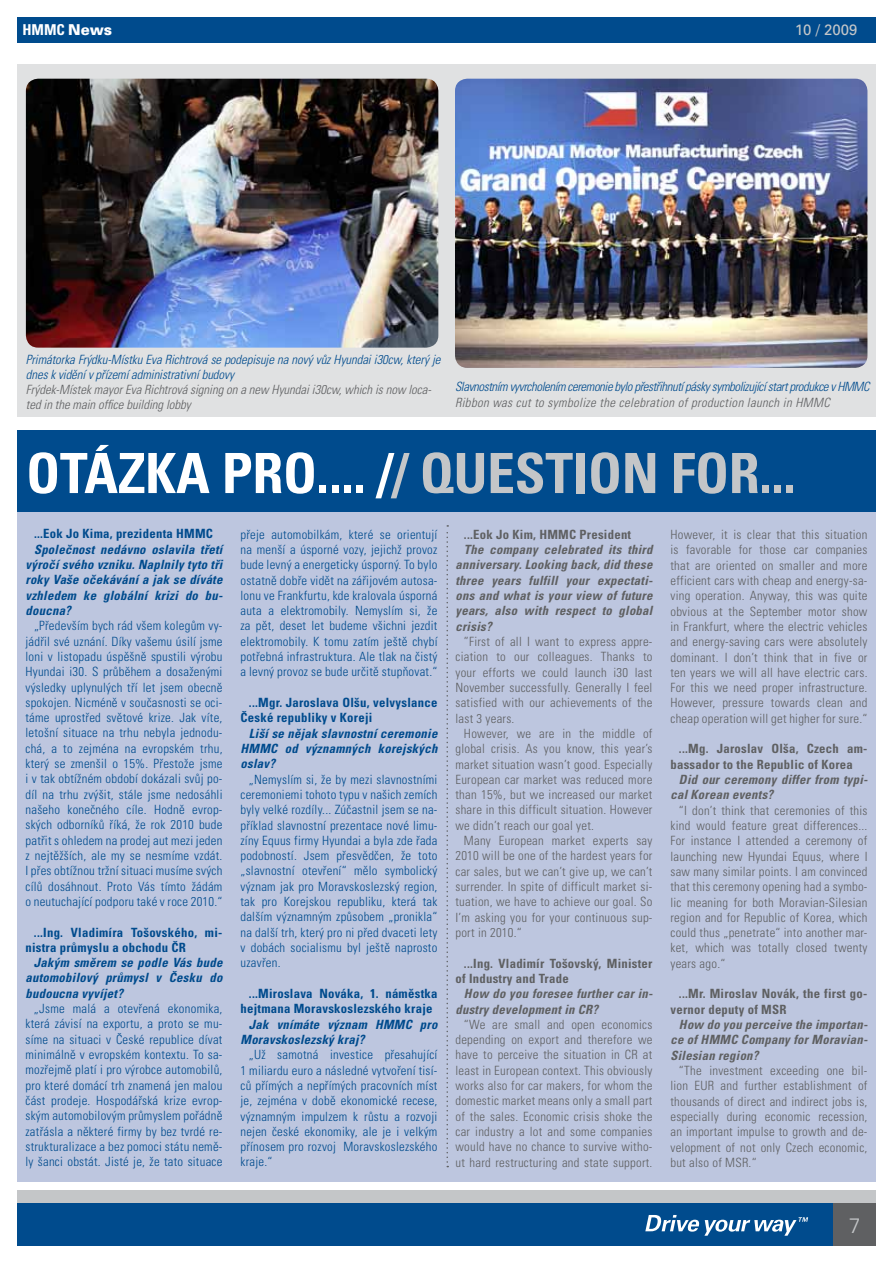
<style>
.page{position:relative;width:893px;height:1263px;background:#fff}
.page>*{position:absolute;margin:0;border:0;box-sizing:border-box;transform-origin:0 0}
.t1{font:700 condensed 55.5px "Univers CE";letter-spacing:-.005em;color:#c4c6c8}
.t2{font:700 condensed 55.5px "Univers CE";color:#fff}
.t3{font:300 21px "Univers CE";color:#c4c6c8}
.t4{font:700 condensed 15px "Univers CE";color:#fff}
.t5{font:15px "Univers CE";color:#c4c6c8}
.t6{font:300 condensed 12.75px/15.3px "Univers CE";letter-spacing:.02em;color:#004b8d;text-align:justify}
.t7{font:300 condensed 12.75px/15.3px "Univers CE";letter-spacing:.02em;color:#5f6062;text-align:justify}
.t8{font:italic 700 condensed 12.75px/15.3px "Univers CE";letter-spacing:.02em;color:#5f6062;text-align:justify}
.t9{font:italic 700 condensed 12.75px/15.3px "Univers CE";letter-spacing:.02em;color:#004b8d;text-align:justify}
.t10{font:700 condensed 12.75px/15.3px "Univers CE";letter-spacing:.02em;color:#004b8d}
.t11{font:700 condensed 12.75px/15.3px "Univers CE";letter-spacing:.02em;color:#5f6062}
.t12{font:italic 300 condensed 12.75px/15.3px "Univers CE";letter-spacing:-.005em;color:#004b8d}
.t13{font:italic 300 condensed 12.75px/15.3px "Univers CE";color:#5f6062}
.t14{font:italic 300 condensed 12.75px "Univers CE";letter-spacing:-.03em;color:#004b8d}
.t15{font:italic 300 condensed 12.75px "Univers CE";letter-spacing:.03em;color:#5f6062}
.s1{font-weight:900;font-stretch:normal}
.s2{color:#fff}
</style>
<div class="page">
<div style="left:17px;top:1191px;width:859px;height:25px;background:#c4c6c8"></div>
<div style="left:17px;top:17px;width:859px;height:26px;background:#004b8d"></div>
<div style="left:17px;top:1203px;width:859px;height:43px;background:#004b8d"></div>
<div style="left:833px;top:1203px;width:43px;height:43px;background:#5f6062"></div>
<svg style="left:645px;top:1215px;width:163px;height:21px"></svg>
<div style="left:17px;top:431px;width:859px;height:751px;background:#bdc6df"></div>
<div style="left:17px;top:431px;width:859px;height:81px;background:#004b8d"></div>
<div style="left:17px;top:64px;width:859px;height:353px;background:#e0e1e2"></div>
<img style="left:455px;top:79px;width:412px;height:289px">
<svg style="left:446px;top:525px;width:2px;height:642px"></svg>
<img style="left:26px;top:79px;width:412px;height:269px">
<p class="t4" style="left:22px;top:22px;width:91px">HMMC <span class="s1">News</span></p>
<p class="t5" style="left:795px;top:22px;width:64px">10 / 2009</p>
<p class="t12" style="left:26px;top:352px;width:416px">Primátorka Frýdku-Místku Eva Richtrová se podepisuje na nový vůz Hyundai i30cw, který je dnes k vidění v přízemí administrativní budovy</p>
<p class="t13" style="left:26px;top:382px;width:407px">Frýdek-Místek mayor Eva Richtrová signing on a new Hyundai i30cw, which is now loca&shy;ted in the main office building lobby</p>
<p class="t14" style="left:455px;top:379px;width:416px">Slavnostním vyvrcholením ceremonie bylo přestřihnutí pásky symbolizující start produkce v HMMC</p>
<p class="t15" style="left:455px;top:395px;width:376px">Ribbon was cut to symbolize the celebration of production launch in HMMC</p>
<h1 class="t2" style="left:26px;top:442px;width:123px">Otázka</h1>
<h1 class="t1" style="left:222px;top:442px;width:576px"><span class="s2">pro.... /</span>/ QUESTION FOR...</h1>
<p class="t10" style="left:34px;top:526px;width:181px">...Eok Jo Kima, prezidenta HMMC</p>
<p class="t9" style="left:26px;top:542px;width:199px;text-indent:9px">Společnost nedávno oslavila třetí výročí svého vzniku. Naplnily tyto tři roky Vaše očekávání a jak se díváte vzhledem ke globální krizi do bu&shy;doucna?</p>
<p class="t6" style="left:25px;top:618px;width:199px;text-indent:9px">„Především bych rád všem kolegům vy&shy;jádřil své uznání. Díky vašemu úsilí jsme loni v listopadu úspěšně spustili výrobu Hyundai i30. S průběhem a dosaženými výsledky uplynulých tří let jsem obecně spokojen. Nicméně v současnosti se oci&shy;táme uprostřed světové krize. Jak víte, letošní situace na trhu nebyla jednodu&shy;chá, a to zejména na evropském trhu, který se zmenšil o 15%. Přestože jsme i v tak obtížném období dokázali svůj po&shy;díl na trhu zvýšit, stále jsme nedosáhli našeho konečného cíle. Hodně evrop&shy;ských odborníků říká, že rok 2010 bude patřit s ohledem na prodej aut mezi jeden z nejtěžších, ale my se nesmíme vzdát.<br>I přes obtížnou tržní situaci musíme svých cílů dosáhnout. Proto Vás tímto žádám o neutuchající podporu také v roce 2010.“</p>
<p class="t10" style="left:25px;top:925px;width:198px;text-indent:9px">...Ing. Vladimíra Tošovského, mi&shy;nistra průmyslu a obchodu ČR</p>
<p class="t9" style="left:25px;top:955px;width:198px;text-indent:9px">Jakým směrem se podle Vás bude automobilový průmysl v Česku do budoucna vyvíjet?</p>
<p class="t6" style="left:25px;top:1001px;width:198px;text-indent:9px">„Jsme malá a otevřená ekonomika, která závisí na exportu, a proto se mu&shy;síme na situaci v České republice dívat minimálně v evropském kontextu. To sa&shy;mozřejmě platí i pro výrobce automobilů, pro které domácí trh znamená jen malou část prodeje. Hospodářská krize evrop&shy;ským automobilovým průmyslem pořádně zatřásla a některé firmy by bez tvrdé re&shy;strukturalizace a bez pomoci státu nemě&shy;ly šanci obstát. Jisté je, že tato situace</p>
<p class="t6" style="left:240px;top:527px;width:199px">přeje automobilkám, které se orientují na menší a úsporné vozy, jejichž provoz bude levný a energeticky úsporný. To bylo ostatně dobře vidět na zářijovém autosa&shy;lonu ve Frankfurtu, kde kralovala úsporná auta a elektromobily. Nemyslím si, že za pět, deset let budeme všichni jezdit elektromobily. K tomu zatím ještě chybí potřebná infrastruktura. Ale tlak na čistý a levný provoz se bude určitě stupňovat.“</p>
<p class="t10" style="left:240px;top:695px;width:198px;text-indent:9px">...Mgr. Jaroslava Olšu, velvyslance<br>České republiky v Koreji</p>
<p class="t9" style="left:240px;top:726px;width:198px;text-indent:9px">Liší se nějak slavnostní ceremonie HMMC od významných korejských oslav?</p>
<p class="t6" style="left:240px;top:772px;width:199px;text-indent:9px">„Nemyslím si, že by mezi slavnostními ceremoniemi tohoto typu v našich zemích byly velké rozdíly... Zúčastnil jsem se na&shy;příklad slavnostní prezentace nové limu&shy;zíny Equus firmy Hyundai a byla zde řada podobností. Jsem přesvědčen, že toto „slavnostní otevření“ mělo symbolický význam jak pro Moravskoslezský region, tak pro Korejskou republiku, která tak dalším významným způsobem „pronikla“ na další trh, který pro ni před dvaceti lety v dobách socialismu byl ještě naprosto uzavřen.</p>
<p class="t10" style="left:240px;top:986px;width:198px;text-indent:9px">...Miroslava Nováka, 1. náměstka hejtmana Moravskoslezského kraje</p>
<p class="t9" style="left:240px;top:1017px;width:198px;text-indent:9px">Jak vnímáte význam HMMC pro<br>Moravskoslezský kraj?</p>
<p class="t6" style="left:240px;top:1047px;width:198px;text-indent:9px">„Už samotná investice přesahující 1 miliardu euro a následné vytvoření tisí&shy;ců přímých a nepřímých pracovních míst je, zejména v době ekonomické recese, významným impulzem k růstu a rozvoji nejen české ekonomiky, ale je i velkým přínosem pro rozvoj Moravskoslezského kraje.“</p>
<p class="t11" style="left:464px;top:527px;width:169px">...Eok Jo Kim, HMMC President</p>
<p class="t8" style="left:455px;top:542px;width:199px;text-indent:9px">The company celebrated its third anniversary. Looking back, did these three years fulfill your expectati&shy;ons and what is your view of future years, also with respect to global crisis?</p>
<p class="t7" style="left:455px;top:634px;width:198px;text-indent:9px">”First of all I want to express appre&shy;ciation to our colleagues. Thanks to your efforts we could launch i30 last November successfully. Generally I feel satisfied with our achievements of the last 3 years.</p>
<p class="t7" style="left:455px;top:726px;width:199px;text-indent:9px">However, we are in the middle of global crisis. As you know, this year’s market situation wasn’t good. Especially European car market was reduced more than 15%, but we increased our market share in this difficult situation. However we didn’t reach our goal yet.</p>
<p class="t7" style="left:455px;top:833px;width:199px;text-indent:9px">Many European market experts say 2010 will be one of the hardest years for car sales, but we can’t give up, we can’t surrender. In spite of difficult market si&shy;tuation, we have to achieve our goal. So I’m asking you for your continuous sup&shy;port in 2010.“</p>
<p class="t11" style="left:455px;top:956px;width:198px;text-indent:9px">...Ing. Vladimír Tošovský, Minister of Industry and Trade</p>
<p class="t8" style="left:455px;top:986px;width:199px;text-indent:9px">How do you foresee further car in&shy;dustry development in CR?</p>
<p class="t7" style="left:455px;top:1017px;width:199px;text-indent:9px">“We are small and open economics depending on export and therefore we have to perceive the situation in CR at least in European context. This obviously works also for car makers, for whom the domestic market means only a small part of the sales. Economic crisis shoke the car industry a lot and some companies would have no chance to survive witho&shy;ut hard restructuring and state support.</p>
<p class="t7" style="left:670px;top:527px;width:199px">However, it is clear that this situation is favorable for those car companies that are oriented on smaller and more efficient cars with cheap and energy-sa&shy;ving operation. Anyway, this was quite obvious at the September motor show in Frankfurt, where the electric vehicles and energy-saving cars were absolutely dominant. I don’t think that in five or ten years we will all have electric cars.<br>For this we need proper infrastructure.<br>However, pressure towards clean and cheap operation will get higher for sure.“</p>
<p class="t11" style="left:670px;top:741px;width:198px;text-indent:9px">...Mg. Jaroslav Olša, Czech am&shy;bassador to the Republic of Korea</p>
<p class="t8" style="left:670px;top:772px;width:199px;text-indent:9px">Did our ceremony differ from typi&shy;cal Korean events?</p>
<p class="t7" style="left:670px;top:803px;width:199px;text-indent:9px">“I don’t think that ceremonies of this kind would feature great differences...<br>For instance I attended a ceremony of launching new Hyundai Equus, where I saw many similar points. I am convinced that this ceremony opening had a symbo&shy;lic meaning for both Moravian-Silesian region and for Republic of Korea, which could thus „penetrate“ into another mar&shy;ket, which was totally closed twenty years ago.“</p>
<p class="t11" style="left:670px;top:986px;width:198px;text-indent:9px">...Mr. Miroslav Novák, the first go&shy;vernor deputy of MSR</p>
<p class="t8" style="left:670px;top:1017px;width:199px;text-indent:9px">How do you perceive the importan&shy;ce of HMMC Company for Moravian-Silesian region?</p>
<p class="t7" style="left:670px;top:1063px;width:198px;text-indent:9px">“The investment exceeding one bil&shy;lion EUR and further establishment of thousands of direct and indirect jobs is, especially during economic recession, an important impulse to growth and de&shy;velopment of not only Czech economic, but also of MSR.“</p>
<h2 class="t3" style="left:849px;top:1213px;width:13px">7</h2>
</div>
